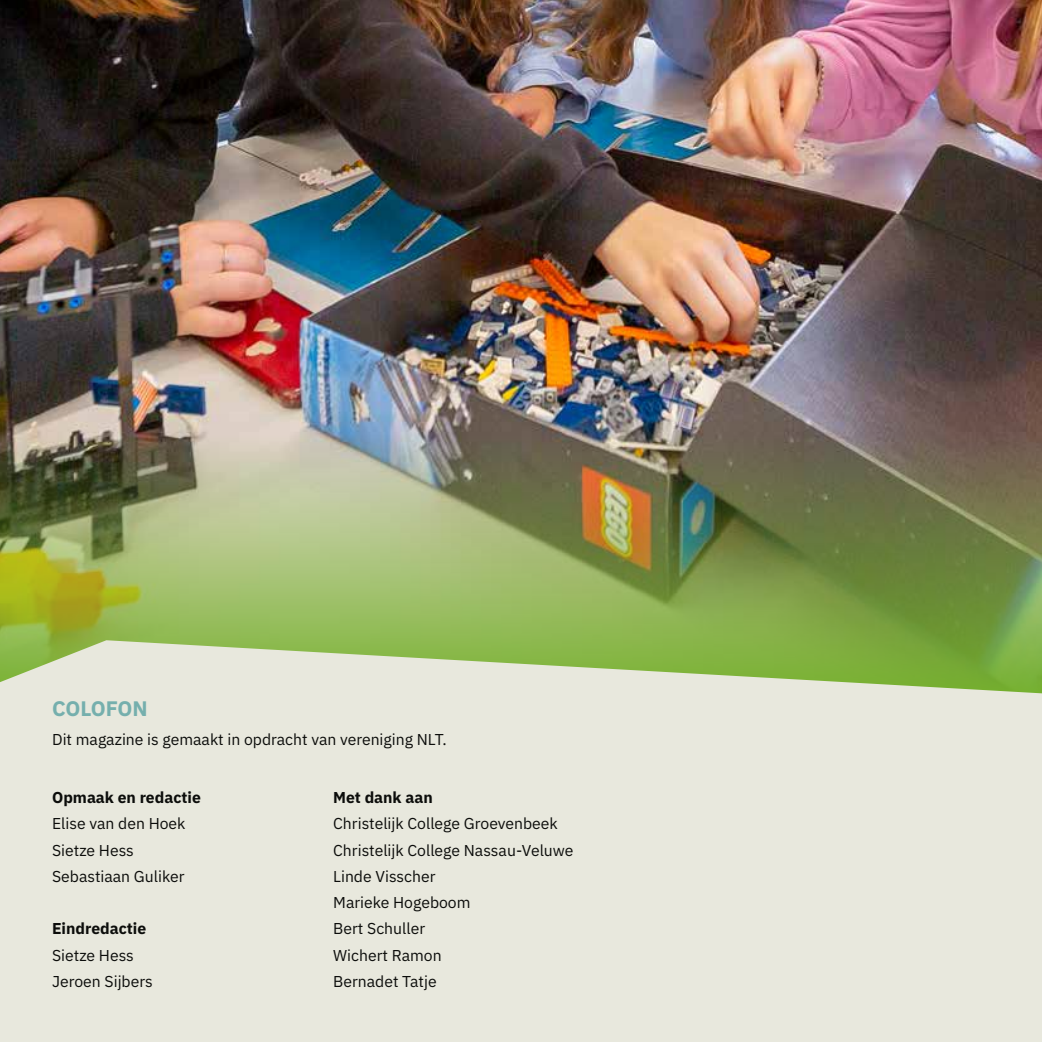
<style>
.page{position:relative;width:1042px;height:1042px;background:#fff}
.page>*{position:absolute;margin:0;border:0;box-sizing:border-box;transform-origin:0 0}
.t1{font:700 21px "IBM Plex Sans";letter-spacing:-.005em;color:#75afad}
.t2{font:15.75px/26.2px "IBM Plex Sans";color:#0c0d0b}
.t3{font:700 15.75px "IBM Plex Sans";color:#0c0d0b}
</style>
<div class="page">
<img style="left:0;top:0;width:1042px;height:414px">
<img style="left:0;top:414px;width:1042px;height:226px">
<div style="left:0;top:640px;width:1042px;height:402px;background:#e8e8dd"></div>
<h1 class="t1" style="left:52px;top:691px;width:97px">COLOFON</h1>
<p class="t2" style="left:52px;top:725px;width:396px">Dit magazine is gemaakt in opdracht van vereniging NLT.</p>
<p class="t3" style="left:52px;top:785px;width:150px">Opmaak en redactie</p>
<p class="t2" style="left:52px;top:809px;width:135px">Elise van den Hoek<br>Sietze Hess<br>Sebastiaan Guliker</p>
<p class="t3" style="left:52px;top:916px;width:96px">Eindredactie</p>
<p class="t2" style="left:52px;top:940px;width:102px">Sietze Hess<br>Jeroen Sijbers</p>
<p class="t3" style="left:333px;top:785px;width:101px">Met dank aan</p>
<p class="t2" style="left:333px;top:809px;width:242px">Christelijk College Groevenbeek<br>Christelijk College Nassau-Veluwe<br>Linde Visscher<br>Marieke Hogeboom<br>Bert Schuller<br>Wichert Ramon<br>Bernadet Tatje</p>
</div>
